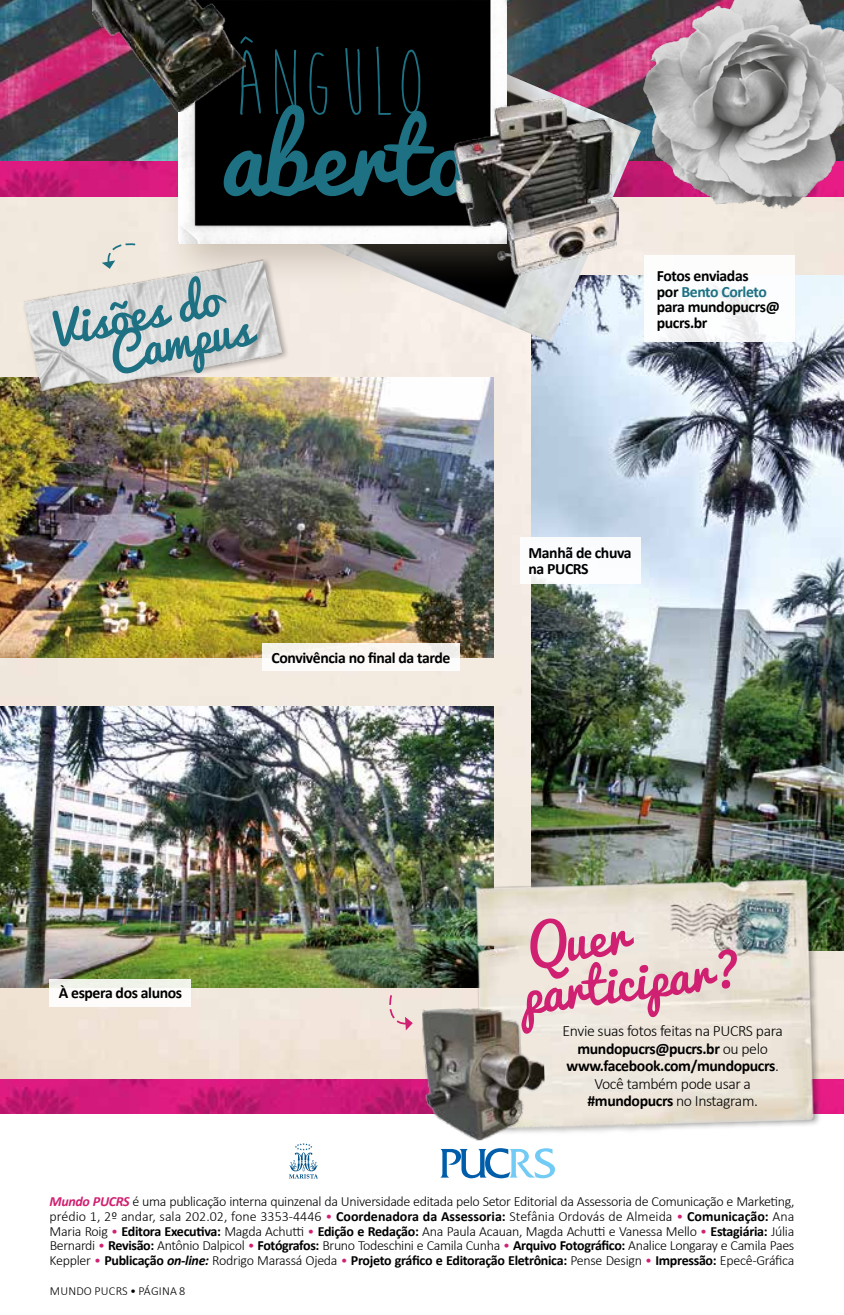
<style>
.page{position:relative;width:844px;height:1315px;background:#fff}
.page>*{position:absolute;margin:0;border:0;box-sizing:border-box;transform-origin:0 0}
.t1{font:97.3px "Moon Flower";color:#1d7183}
.t2{font:97.3px "Pacifico";color:#1d7183}
.t3{font:49.52px/47.2px "Pacifico";color:#d02071}
.t4{font:46.02px/35px "Pacifico";color:#1d7183}
.t5{font:300 15.75px/17.5px "Calibri";letter-spacing:-.025em;color:#000;text-align:center}
.t6{font:700 15.75px/15.8px "Calibri";letter-spacing:-.025em;color:#000}
.t7{font:300 14px/14.9px "Calibri";letter-spacing:-.025em;color:#000;text-align:justify}
.t8{font:300 12.25px "Calibri";letter-spacing:.015em;color:#000}
.s1{color:#1d7183}
.s2{font-weight:700}
.s3{font-weight:700;font-style:italic;color:#d02071}
.s4{color:#d02071}
.s5{font-weight:700;font-style:italic}
</style>
<div class="page">
<img style="left:0;top:196px;width:843px;height:883px">
<img style="left:531px;top:276px;width:312px;height:675px">
<img style="left:0;top:0;width:643px;height:161px">
<img style="left:0;top:161px;width:643px;height:35px">
<img style="left:643px;top:0;width:200px;height:208px">
<svg style="left:440px;top:1148px;width:115px;height:30px"></svg>
<svg style="left:289px;top:1143px;width:29px;height:35px"></svg>
<svg style="left:387px;top:993px;width:25px;height:37px"></svg>
<img style="left:295px;top:22px;width:345px;height:320px">
<div style="left:160px;top:0;width:393px;height:291px;background:#897d68;opacity:.4"></div>
<img style="left:179px;top:0;width:327px;height:243px">
<img style="left:93px;top:0;width:153px;height:112px">
<img style="left:455px;top:98px;width:163px;height:178px">
<img style="left:0;top:377px;width:493px;height:281px">
<img style="left:0;top:706px;width:493px;height:281px">
<div style="left:644px;top:255px;width:150px;height:87px;background:#fff"></div>
<div style="left:262px;top:643px;width:197px;height:28px;background:#fbf7f2"></div>
<div style="left:50px;top:978px;width:141px;height:28px;background:linear-gradient(to right,#f9f9f5,#f9f9f6)"></div>
<img style="left:0;top:1079px;width:843px;height:35px">
<div style="left:520px;top:537px;width:120px;height:46px;background:#fff"></div>
<img style="left:17px;top:220px;width:271px;height:211px">
<img style="left:466px;top:868px;width:355px;height:265px">
<img style="left:422px;top:1006px;width:124px;height:135px">
<h1 class="t1" style="left:234px;top:33px;width:194px">ÂNGULO</h1>
<h1 class="t2" style="left:220px;top:106px;width:249px">aberto</h1>
<h3 class="t4" style="left:100px;top:305px;width:145px;text-indent:-49px;rotate:-11deg">Visões do<br>Campus</h3>
<p class="t6" style="left:656px;top:267px;width:124px">Fotos enviadas<br>por <span class="s1">Bento Corleto </span>para mundopucrs@ pucrs.br</p>
<p class="t6" style="left:271px;top:649px;width:180px">Convivência no final da tarde</p>
<p class="t6" style="left:528px;top:544px;width:105px">Manhã de chuva na PUCRS</p>
<p class="t6" style="left:59px;top:984px;width:125px">À espera dos alunos</p>
<h2 class="t3" style="left:512px;top:927px;width:224px;rotate:-7deg">Quer participar?</h2>
<p class="t5" style="left:562px;top:1022px;width:222px">Envie suas fotos feitas na PUCRS para <span class="s2">mundopucrs@pucrs.br</span> ou pelo <span class="s2">www.facebook.com/mundopucrs</span>.<br>Você também pode usar a <span class="s2">#mundopucrs</span> no Instagram.</p>
<p class="t7" style="left:50px;top:1193px;width:746px"><span class="s3">Mundo PUCRS</span> é uma publicação interna quinzenal da Universidade editada pelo Setor Editorial da Assessoria de Comunicação e Marketing, prédio 1, 2º andar, sala 202.02, fone 3353-4446 <span class="s4">•</span> <span class="s2">Coordenadora da Assessoria:</span> Stefânia Ordovás de Almeida <span class="s4">•</span> <span class="s2">Comunicação:</span> Ana Maria Roig <span class="s4">•</span> <span class="s2">Editora Executiva:</span> Magda Achutti <span class="s4">•</span> <span class="s2">Edição e Redação:</span> Ana Paula Acauan, Magda Achutti e Vanessa Mello <span class="s4">•</span> <span class="s2">Estagiária:</span> Júlia Bernardi <span class="s4">•</span> <span class="s2">Revisão:</span> Antônio Dalpicol <span class="s4">•</span> <span class="s2">Fotógrafos:</span> Bruno Todeschini e Camila Cunha <span class="s4">•</span> <span class="s2">Arquivo Fotográfico:</span> Analice Longaray e Camila Paes Keppler <span class="s4">•</span> <span class="s2">Publicação</span> <span class="s5">on-line:</span> Rodrigo Marassá Ojeda <span class="s4">•</span> <span class="s2">Projeto gráfico e Editoração Eletrônica:</span> Pense Design <span class="s4">•</span> <span class="s2">Impressão:</span> Epecê-Gráfica</p>
<p class="t8" style="left:50px;top:1283px;width:137px">MUNDO PUCRS • PÁGINA 8</p>
</div>
